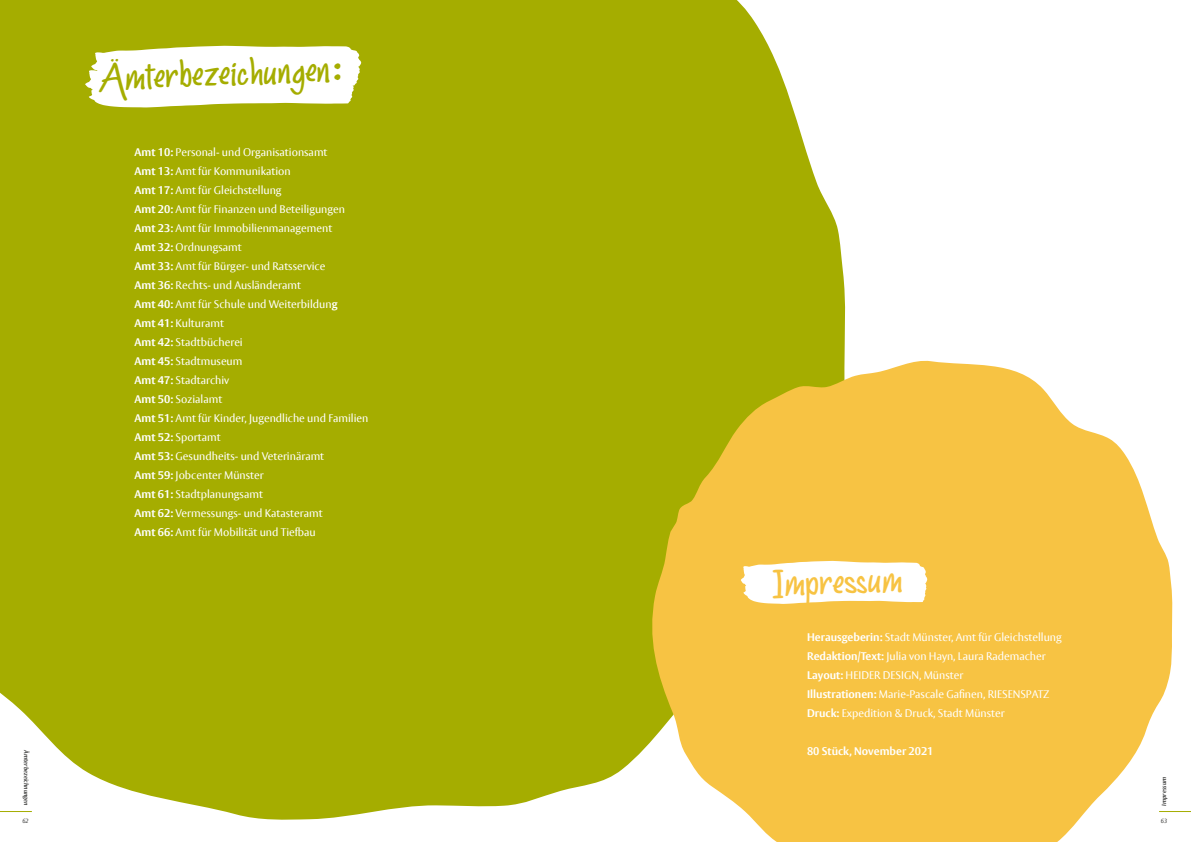
<style>
.page{position:relative;width:1191px;height:842px;background:#fff}
.page>*{position:absolute;margin:0;border:0;box-sizing:border-box;transform-origin:0 0}
.t1{font:37px "Goodmarker";color:#a5ad00}
.t2{font:37px "Goodmarker";color:#f7c343}
.t3{font:11px/19px "Vesta Pro";color:#fff}
.t4{font:700 11px "Vesta Pro";color:#fff}
.t5{font:italic 700 6px "Vesta Pro";letter-spacing:.01em;color:#3b3b3a}
.t6{font:italic 6px "Vesta Pro";color:#3b3b3a}
.s1{font-weight:700}
</style>
<div class="page">
<hr style="left:1159px;top:811px;width:32px;height:1px;background:#a5ad00">
<div style="left:0;top:0;width:846px;height:820px;background:#a5ad00"></div>
<svg style="left:647px;top:359px;width:526px;height:483px;background:#f1c855"></svg>
<svg style="left:85px;top:46px;width:276px;height:62px"></svg>
<svg style="left:740px;top:561px;width:187px;height:43px"></svg>
<h1 class="t1" style="left:101px;top:57px;width:241px;rotate:-2deg">Ämterbezeichungen:</h1>
<p class="t5" style="left:30px;top:750px;width:57px;rotate:90deg">Ämterbezeichnungen</p>
<p class="t3" style="left:135px;top:143px;width:235px"><span class="s1">Amt 10:</span> Personal- und Organisationsamt<br><span class="s1">Amt 13:</span> Amt für Kommunikation<br><span class="s1">Amt 17:</span> Amt für Gleichstellung<br><span class="s1">Amt 20:</span> Amt für Finanzen und Beteiligungen<br><span class="s1">Amt 23:</span> Amt für Immobilienmanagement<br><span class="s1">Amt 32:</span> Ordnungsamt<br><span class="s1">Amt 33:</span> Amt für Bürger- und Ratsservice<br><span class="s1">Amt 36:</span> Rechts- und Ausländeramt<br><span class="s1">Amt 40:</span> Amt für Schule und Weiterbildun<span class="s1">g<br>Amt 41:</span> Kulturamt<br><span class="s1">Amt 42:</span> Stadtbücherei<br><span class="s1">Amt 45:</span> Stadtmuseum<br><span class="s1">Amt 47:</span> Stadtarchiv<br><span class="s1">Amt 50:</span> Sozialamt<br><span class="s1">Amt 51:</span> Amt für Kinder, Jugendliche und Familien<br><span class="s1">Amt 52:</span> Sportamt<br><span class="s1">Amt 53:</span> Gesundheits- und Veterinäramt<br><span class="s1">Amt 59:</span> Jobcenter Münster<br><span class="s1">Amt 61:</span> Stadtplanungsamt<br><span class="s1">Amt 62:</span> Vermessungs- und Katasteramt<br><span class="s1">Amt 66:</span> Amt für Mobilität und Tiefbau</p>
<h1 class="t2" style="left:771px;top:563px;width:131px;rotate:-2deg">Impress um</h1>
<p class="t3" style="left:807px;top:627px;width:256px"><span class="s1">Herausgeberin:</span> Stadt Münster, Amt für Gleichstellung <span class="s1">Redaktion/Text:</span> Julia von Hayn, Laura Rademacher <span class="s1">Layout:</span> HEIDER DESIGN, Münster<br><span class="s1">Illustrationen:</span> Marie-Pascale Gafinen, RIESENSPATZ <span class="s1">Druck:</span> Expedition &amp; Druck, Stadt Münster</p>
<p class="t4" style="left:807px;top:744px;width:128px">80 Stück, November 2021</p>
<p class="t5" style="left:1160px;top:806px;width:30px;rotate:-90deg">Impressum</p>
<p class="t6" style="left:22px;top:817px;width:8px">62</p>
<p class="t6" style="left:1160px;top:817px;width:8px">63</p>
</div>
